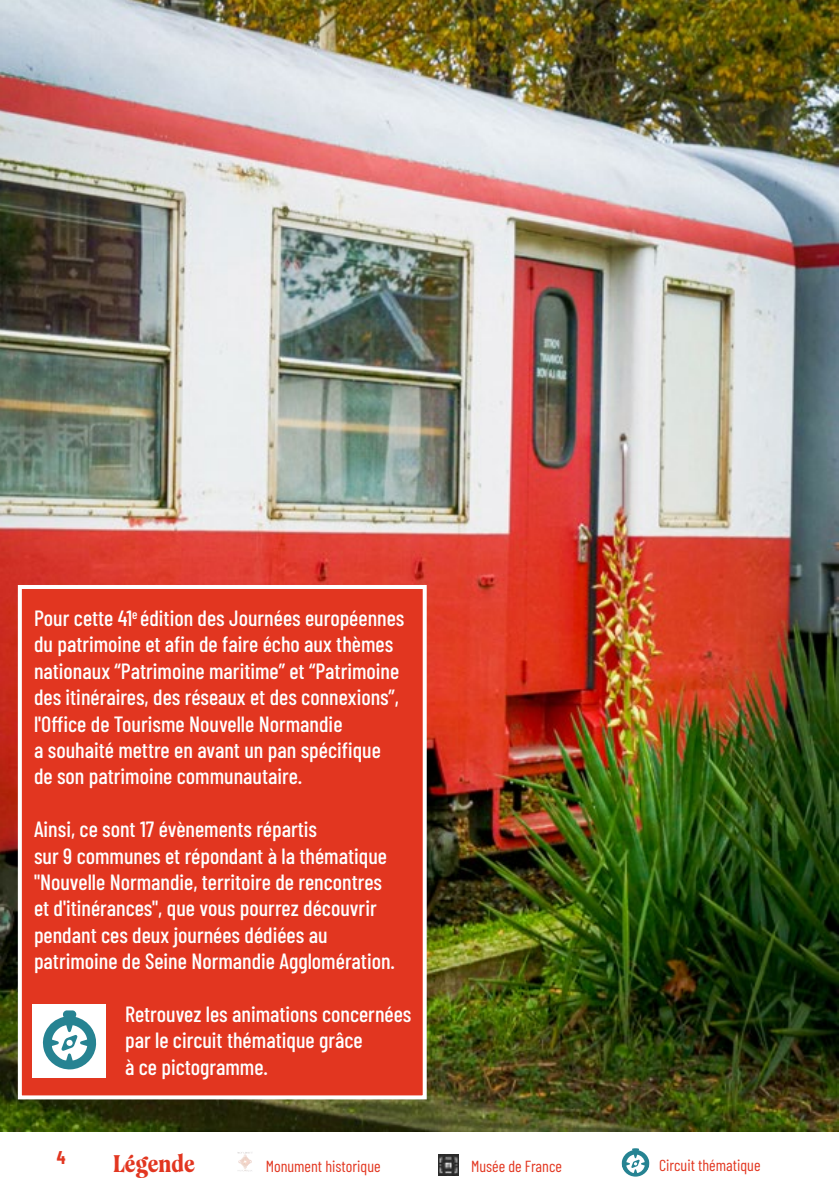
<style>
.page{position:relative;width:840px;height:1191px;background:#fff}
.page>*{position:absolute;margin:0;border:0;box-sizing:border-box;transform-origin:0 0}
.t1{font:24px "Mazaeni";color:#e23620}
.t2{font:500 22px/26.4px "Barlow Condensed";color:#fff}
.t3{font:700 18px "Barlow Condensed";color:#e23620}
.t4{font:16px "Barlow Condensed";color:#e23620}
</style>
<div class="page">
<svg style="left:237px;top:1164px;width:15px;height:8px"></svg>
<img style="left:237px;top:1152px;width:15px;height:12px">
<svg style="left:621px;top:1148px;width:28px;height:28px"></svg>
<img style="left:438px;top:1154px;width:20px;height:21px">
<img style="left:0;top:0;width:838px;height:1131px">
<div style="left:18px;top:585px;width:408px;height:514px;background:#e23620;border:4px solid #fff"></div>
<div style="left:33px;top:1004px;width:73px;height:73px;background:#fff"></div>
<svg style="left:42px;top:1010px;width:55px;height:59px"></svg>
<p class="t2" style="left:34px;top:603px;width:371px">Pour cette 41<sup>e</sup> édition des Journées européennes du patrimoine et afin de faire écho aux thèmes nationaux “Patrimoine maritime” et “Patrimoine des itinéraires, des réseaux et des connexions”, l'Office de Tourisme Nouvelle Normandie<br>a souhaité mettre en avant un pan spécifique de son patrimoine communautaire.</p>
<p class="t2" style="left:34px;top:814px;width:362px">Ainsi, ce sont 17 évènements répartis<br>sur 9 communes et répondant à la thématique "Nouvelle Normandie, territoire de rencontres et d'itinérances", que vous pourrez découvrir pendant ces deux journées dédiées au patrimoine de Seine Normandie Agglomération.</p>
<p class="t2" style="left:125px;top:999px;width:287px">Retrouvez les animations concernées par le circuit thématique grâce<br>à ce pictogramme.</p>
<p class="t3" style="left:57px;top:1144px;width:10px">4</p>
<p class="t1" style="left:113px;top:1149px;width:83px">Légende</p>
<p class="t4" style="left:265px;top:1155px;width:116px">Monument historique</p>
<p class="t4" style="left:471px;top:1154px;width:92px">Musée de France</p>
<p class="t4" style="left:658px;top:1154px;width:103px">Circuit thématique</p>
</div>
